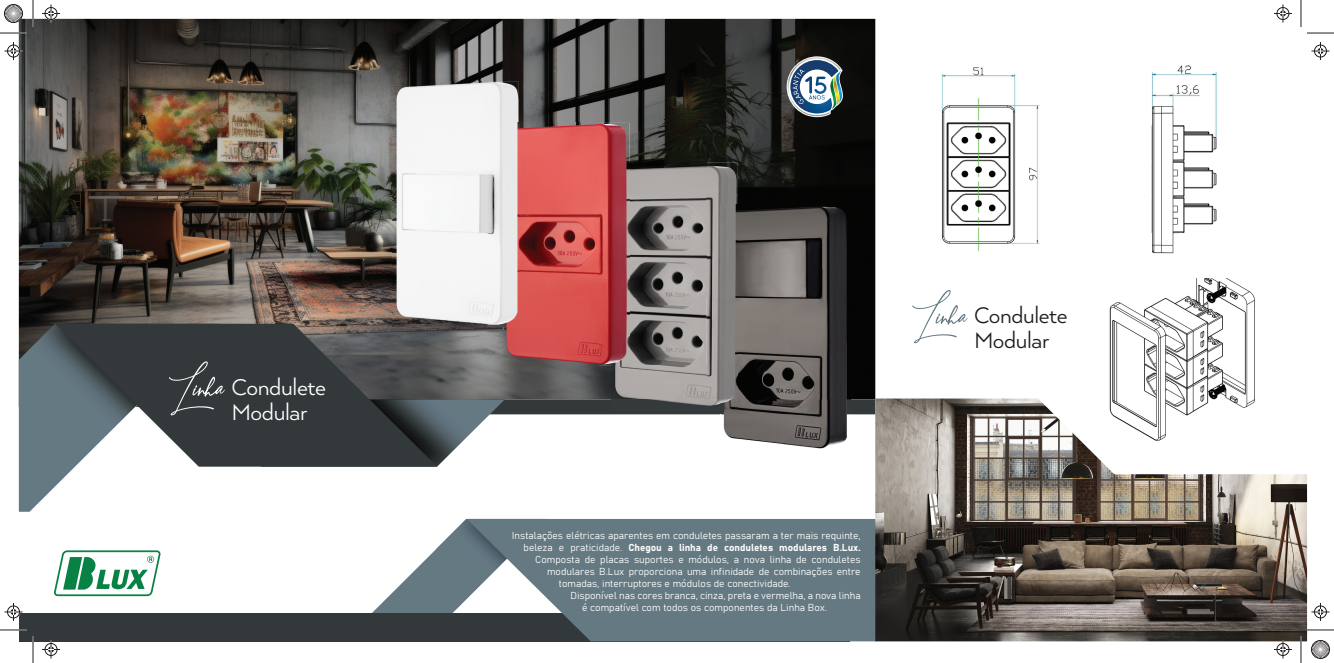
<style>
.page{position:relative;width:1334px;height:663px;background:#fff}
.page>*{position:absolute;margin:0;border:0;box-sizing:border-box;transform-origin:0 0}
.t1{font:26.2px/25.1px "Arquitecta";letter-spacing:-.015em;color:#fff}
.t2{font:25.9px/24.8px "Arquitecta";letter-spacing:-.015em;color:#1c1c1c}
.t3{font:10px "Bahnschrift";color:#fff}
</style>
<div class="page">
<img style="left:19px;top:19px;width:856px;height:380px">
<svg style="left:372px;top:549px;width:86px;height:64px"></svg>
<img style="left:436px;top:519px;width:30px;height:89px">
<div style="left:505px;top:399px;width:370px;height:15px;background:#33393b"></div>
<img style="left:19px;top:324px;width:200px;height:187px">
<img style="left:437px;top:399px;width:68px;height:67px">
<svg style="left:55px;top:324px;width:382px;height:142px;fill:#33393b"></svg>
<div style="left:19px;top:613px;width:830px;height:28px;background:#33393b"></div>
<svg style="left:54px;top:550px;width:106px;height:46px"></svg>
<svg style="left:466px;top:519px;width:409px;height:122px;fill:#647982"></svg>
<img style="left:720px;top:205px;width:130px;height:244px">
<img style="left:629px;top:162px;width:77px;height:135px">
<img style="left:706px;top:162px;width:31px;height:237px">
<img style="left:611px;top:297px;width:95px;height:102px">
<img style="left:611px;top:399px;width:126px;height:11px">
<img style="left:518px;top:123px;width:80px;height:138px">
<img style="left:598px;top:123px;width:31px;height:242px">
<img style="left:503px;top:261px;width:95px;height:104px">
<img style="left:611px;top:162px;width:18px;height:203px">
<img style="left:392px;top:82px;width:126px;height:245px">
<img style="left:503px;top:123px;width:15px;height:204px">
<svg style="left:786px;top:56px;width:56px;height:61px"></svg>
<svg style="left:169px;top:361px;width:56px;height:54px"></svg>
<img style="left:875px;top:398px;width:431px;height:243px">
<svg style="left:942px;top:67px;width:98px;height:184px"></svg>
<svg style="left:1085px;top:65px;width:186px;height:382px"></svg>
<svg style="left:912px;top:290px;width:55px;height:53px"></svg>
<hr style="left:0;top:32px;width:27px;height:2px;background:#fff">
<hr style="left:32px;top:0;width:2px;height:27px;background:#fff">
<hr style="left:32px;top:635px;width:2px;height:27px;background:#fff">
<hr style="left:1299px;top:635px;width:2px;height:27px;background:#fff">
<svg style="left:0;top:33px;width:27px;height:1px"></svg>
<svg style="left:1307px;top:33px;width:26px;height:1px"></svg>
<svg style="left:0;top:629px;width:27px;height:1px"></svg>
<svg style="left:33px;top:0;width:1px;height:27px"></svg>
<svg style="left:33px;top:635px;width:1px;height:27px"></svg>
<svg style="left:1300px;top:0;width:1px;height:27px"></svg>
<svg style="left:42px;top:4px;width:18px;height:18px"></svg>
<svg style="left:1274px;top:4px;width:17px;height:18px"></svg>
<svg style="left:42px;top:640px;width:18px;height:18px"></svg>
<svg style="left:1273px;top:640px;width:18px;height:18px"></svg>
<svg style="left:4px;top:42px;width:18px;height:18px"></svg>
<svg style="left:4px;top:602px;width:18px;height:18px"></svg>
<svg style="left:1311px;top:42px;width:18px;height:18px"></svg>
<svg style="left:1311px;top:602px;width:18px;height:18px"></svg>
<svg style="left:4px;top:4px;width:20px;height:20px"></svg>
<svg style="left:1300px;top:629px;width:33px;height:33px"></svg>
<h1 class="t1" style="left:231px;top:373px;width:96px">Condulete<br>Modular</h1>
<p class="t3" style="left:511px;top:528px;width:350px">Instalações elétricas aparentes em conduletes passaram a ter mais requinte,</p>
<p class="t3" style="left:523px;top:540px;width:338px">beleza e praticidade. Chegou a linha de conduletes modulares B.Lux.</p>
<p class="t3" style="left:535px;top:552px;width:327px">Composta de placas suportes e módulos, a nova linha de conduletes</p>
<p class="t3" style="left:547px;top:564px;width:315px">modulares B.Lux proporciona uma infinidade de combinações entre</p>
<p class="t3" style="left:558px;top:576px;width:233px">tomadas, interruptores e módulos de conectividade.</p>
<p class="t3" style="left:570px;top:588px;width:292px">Disponível nas cores branca, cinza, preta e vermelha, a nova linha</p>
<p class="t3" style="left:582px;top:600px;width:246px">é compatível com todos os componentes da Linha Box.</p>
<h2 class="t2" style="left:973px;top:302px;width:95px">Condulete<br>Modular</h2>
</div>
